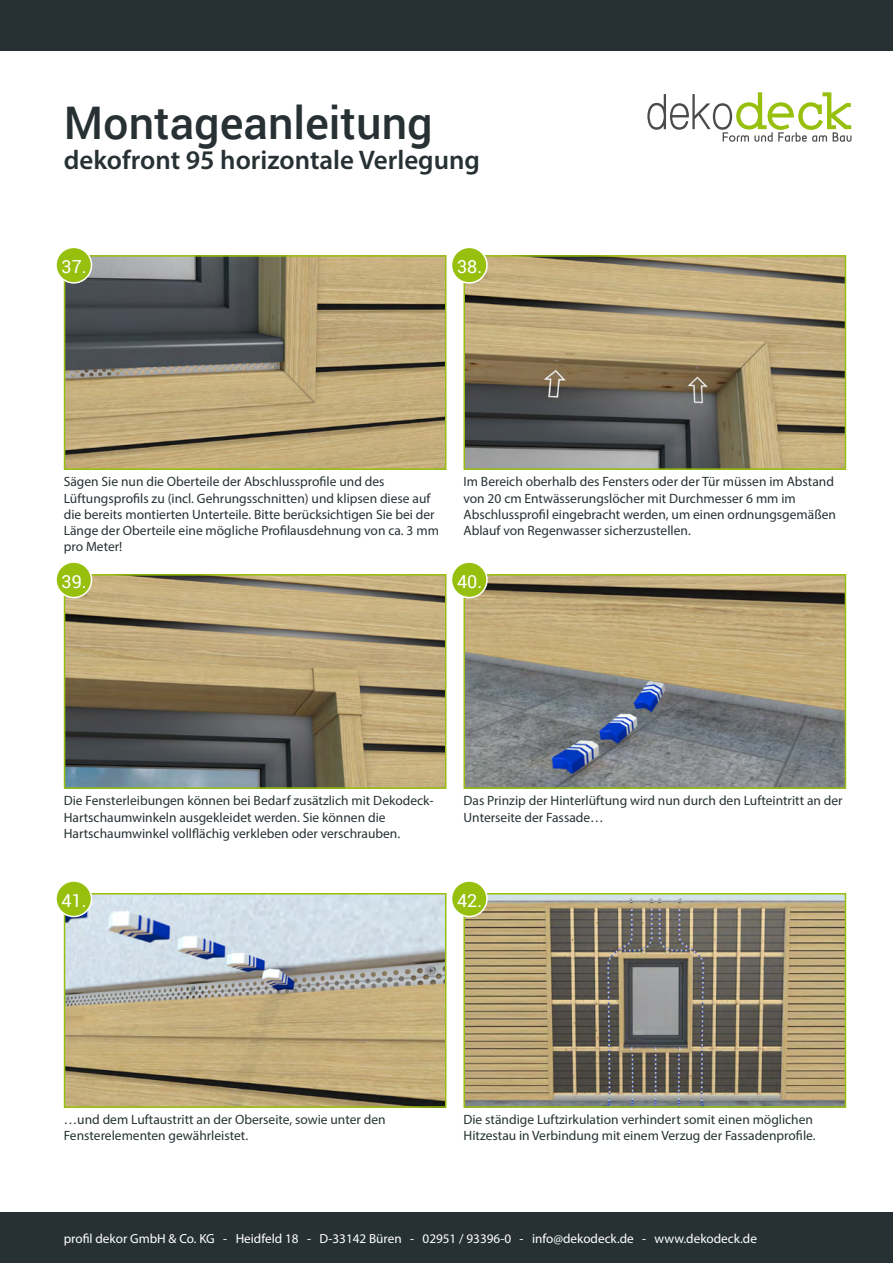
<style>
.page{position:relative;width:893px;height:1263px;background:#fff}
.page>*{position:absolute;margin:0;border:0;box-sizing:border-box;transform-origin:0 0}
.t1{font:500 45px "Roboto";color:#273133}
.t2{font:600 27px "Myriad Pro";color:#273133}
.t3{font:18px "Roboto";color:#fff}
.t4{font:13.5px/16.2px "Myriad Pro";color:#273133}
.t5{font:13.2px "Myriad Pro";color:#fff}
</style>
<div class="page">
<svg style="left:647px;top:92px;width:204px;height:50px"></svg>
<div style="left:0;top:0;width:893px;height:51px;background:#273133"></div>
<div style="left:0;top:1212px;width:893px;height:51px;background:#273133"></div>
<img style="left:67px;top:258px;width:376px;height:209px">
<div style="left:64px;top:255px;width:382px;height:215px;border:2px solid #97bf0d"></div>
<img style="left:466px;top:258px;width:377px;height:209px">
<div style="left:463px;top:255px;width:383px;height:215px;border:2px solid #97bf0d"></div>
<img style="left:67px;top:577px;width:376px;height:209px">
<div style="left:64px;top:574px;width:382px;height:215px;border:2px solid #97bf0d"></div>
<img style="left:466px;top:577px;width:377px;height:209px">
<div style="left:463px;top:574px;width:383px;height:215px;border:2px solid #97bf0d"></div>
<img style="left:67px;top:896px;width:376px;height:209px">
<div style="left:64px;top:893px;width:382px;height:215px;border:2px solid #97bf0d"></div>
<img style="left:466px;top:896px;width:377px;height:209px">
<div style="left:56px;top:247px;width:36px;height:36px;background:#97bf0d;border-radius:50%"></div>
<div style="left:55px;top:247px;width:37px;height:37px;border:2px solid #fff;border-radius:50%"></div>
<div style="left:56px;top:562px;width:36px;height:36px;background:#97bf0d;border-radius:50%"></div>
<div style="left:55px;top:561px;width:37px;height:37px;border:2px solid #fff;border-radius:50%"></div>
<div style="left:451px;top:562px;width:36px;height:36px;background:#97bf0d;border-radius:50%"></div>
<div style="left:451px;top:561px;width:37px;height:37px;border:2px solid #fff;border-radius:50%"></div>
<div style="left:56px;top:881px;width:36px;height:35px;background:#97bf0d;border-radius:50%"></div>
<div style="left:55px;top:880px;width:37px;height:37px;border:2px solid #fff;border-radius:50%"></div>
<div style="left:451px;top:247px;width:36px;height:36px;background:#97bf0d;border-radius:50%"></div>
<div style="left:451px;top:247px;width:37px;height:37px;border:2px solid #fff;border-radius:50%"></div>
<div style="left:463px;top:893px;width:383px;height:215px;border:2px solid #97bf0d"></div>
<div style="left:451px;top:881px;width:36px;height:35px;background:#97bf0d;border-radius:50%"></div>
<div style="left:451px;top:880px;width:37px;height:37px;border:2px solid #fff;border-radius:50%"></div>
<h1 class="t1" style="left:64px;top:91px;width:370px">Montageanleitung</h1>
<h2 class="t2" style="left:64px;top:143px;width:418px">dekofront 95 horizontale Verlegung</h2>
<p class="t3" style="left:62px;top:254px;width:27px">37.</p>
<p class="t3" style="left:457px;top:254px;width:27px">38.</p>
<p class="t4" style="left:64px;top:474px;width:377px">Sägen Sie nun die Oberteile der Abschlussprofile und des Lüftungsprofils zu (incl. Gehrungsschnitten) und klipsen diese auf die bereits montierten Unterteile. Bitte berücksichtigen Sie bei der Länge der Oberteile eine mögliche Profilausdehnung von ca. 3 mm pro Meter!</p>
<p class="t4" style="left:463px;top:474px;width:374px">Im Bereich oberhalb des Fensters oder der Tür müssen im Abstand von 20 cm Entwässerungslöcher mit Durchmesser 6 mm im Abschlussprofil eingebracht werden, um einen ordnungsgemäßen Ablauf von Regenwasser sicherzustellen.</p>
<p class="t3" style="left:62px;top:569px;width:27px">39.</p>
<p class="t3" style="left:457px;top:569px;width:27px">40.</p>
<p class="t4" style="left:64px;top:792px;width:371px">Die Fensterleibungen können bei Bedarf zusätzlich mit Dekodeck-<br>Hartschaumwinkeln ausgekleidet werden. Sie können die<br>Hartschaumwinkel vollflächig verkleben oder verschrauben.</p>
<p class="t4" style="left:463px;top:792px;width:381px">Das Prinzip der Hinterlüftung wird nun durch den Lufteintritt an der<br>Unterseite der Fassade…</p>
<p class="t3" style="left:62px;top:887px;width:27px">41.</p>
<p class="t3" style="left:457px;top:887px;width:27px">42.</p>
<p class="t4" style="left:64px;top:1111px;width:323px">…und dem Luftaustritt an der Oberseite, sowie unter den<br>Fensterelementen gewährleistet.</p>
<p class="t4" style="left:463px;top:1111px;width:354px">Die ständige Luftzirkulation verhindert somit einen möglichen<br>Hitzestau in Verbindung mit einem Verzug der Fassadenprofile.</p>
<p class="t5" style="left:64px;top:1230px;width:695px">profil dekor GmbH &amp; Co. KG - Heidfeld 18 - D-33142 Büren - 02951 / 93396-0 - info@dekodeck.de - www.dekodeck.de</p>
</div>
